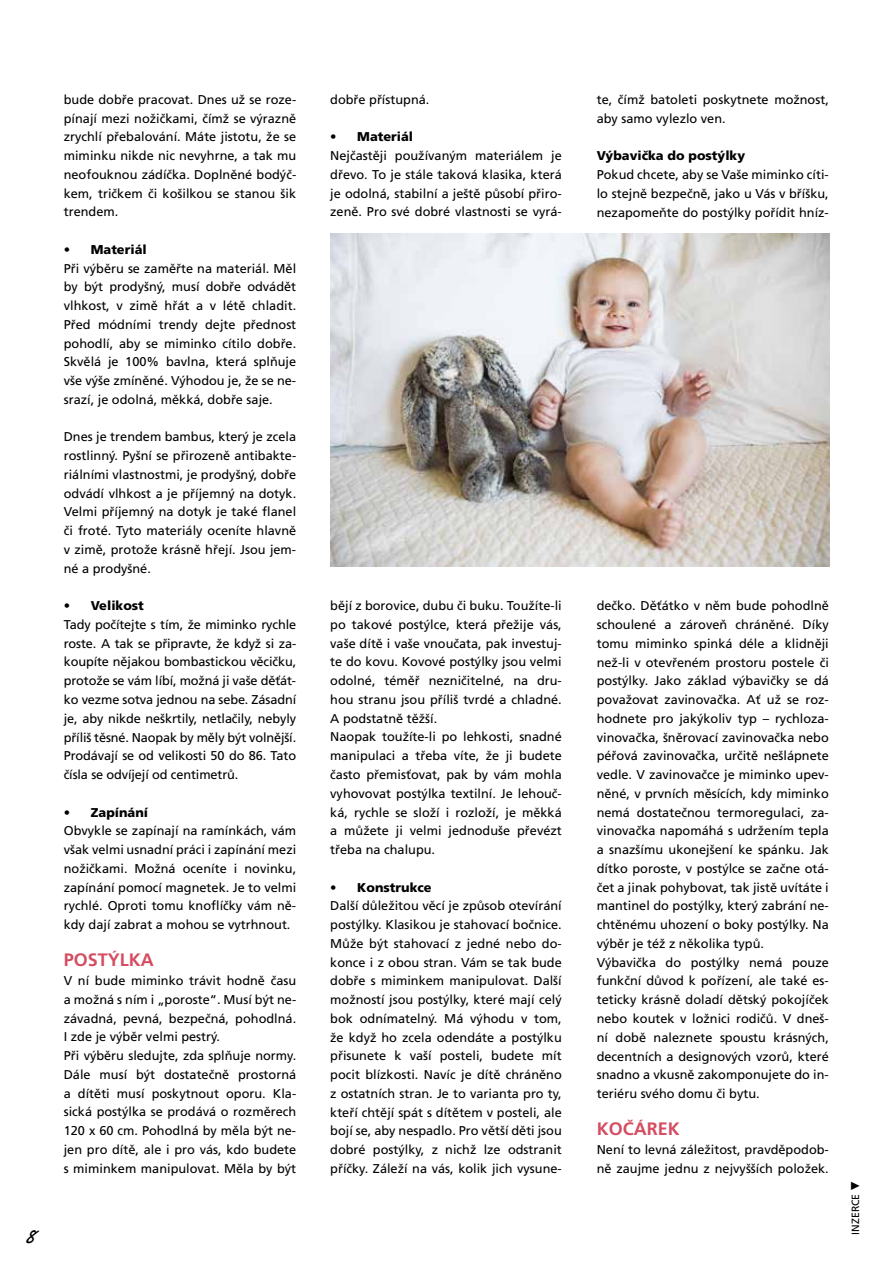
<style>
.page{position:relative;width:893px;height:1263px;background:#fff}
.page>*{position:absolute;margin:0;border:0;box-sizing:border-box;transform-origin:0 0}
.t1{font:21px "Yellowtail";color:#000}
.t2{font:700 18px "Frutiger OT";color:#d44d62}
.t3{font:12.75px/18.8px "Frutiger OT";color:#000;text-align:justify}
.t4{font:900 12.75px "Frutiger OT";color:#000}
.t5{font:12px "Impact";color:#000}
.t6{font:10.5px "Frutiger OT";color:#000}
</style>
<div class="page">
<img style="left:330px;top:234px;width:499px;height:333px">
<h1 class="t1" style="left:26px;top:1222px;width:10px">8</h1>
<p class="t3" style="left:64px;top:90px;width:234px">bude dobře pracovat. Dnes už se roze&shy;pínají mezi nožičkami, čímž se výrazně zrychlí přebalování. Máte jistotu, že se miminku nikde nic nevyhrne, a tak mu neofouknou zádíčka. Doplněné bodýč&shy;kem, tričkem či košilkou se stanou šik trendem.</p>
<p class="t4" style="left:64px;top:242px;width:84px">• Materiál</p>
<p class="t3" style="left:64px;top:259px;width:234px">Při výběru se zaměřte na materiál. Měl by být prodyšný, musí dobře odvádět vlhkost, v zimě hřát a v létě chladit.<br>Před módními trendy dejte přednost pohodlí, aby se miminko cítilo dobře.<br>Skvělá je 100% bavlna, která splňuje vše výše zmíněné. Výhodou je, že se ne&shy;srazí, je odolná, měkká, dobře saje.</p>
<p class="t3" style="left:64px;top:428px;width:234px">Dnes je trendem bambus, který je zcela rostlinný. Pyšní se přirozeně antibakte&shy;riálními vlastnostmi, je prodyšný, dobře odvádí vlhkost a je příjemný na dotyk.<br>Velmi příjemný na dotyk je také flanel či froté. Tyto materiály oceníte hlavně v zimě, protože krásně hřejí. Jsou jem&shy;né a prodyšné.</p>
<p class="t4" style="left:64px;top:598px;width:82px">• Velikost</p>
<p class="t3" style="left:64px;top:615px;width:234px">Tady počítejte s tím, že miminko rychle roste. A tak se připravte, že když si za&shy;koupíte nějakou bombastickou věcičku, protože se vám líbí, možná ji vaše děťát&shy;ko vezme sotva jednou na sebe. Zásadní je, aby nikde neškrtily, netlačily, nebyly příliš těsné. Naopak by měly být volnější.<br>Prodávají se od velikosti 50 do 86. Tato čísla se odvíjejí od centimetrů.</p>
<p class="t4" style="left:64px;top:805px;width:86px">• Zapínání</p>
<p class="t3" style="left:64px;top:822px;width:234px">Obvykle se zapínají na ramínkách, vám však velmi usnadní práci i zapínání mezi nožičkami. Možná oceníte i novinku, zapínání pomocí magnetek. Je to velmi rychlé. Oproti tomu knoflíčky vám ně&shy;kdy dají zabrat a mohou se vytrhnout.</p>
<h2 class="t2" style="left:64px;top:950px;width:92px">POSTÝLKA</h2>
<p class="t3" style="left:64px;top:972px;width:234px;text-align:left">V ní bude miminko trávit hodně času a možná s ním i „poroste“. Musí být ne&shy;závadná, pevná, bezpečná, pohodlná.<br>I zde je výběr velmi pestrý.<br>Při výběru sledujte, zda splňuje normy.<br>Dále musí být dostatečně prostorná a dítěti musí poskytnout oporu. Kla&shy;sická postýlka se prodává o rozměrech 120 x 60 cm. Pohodlná by měla být ne&shy;jen pro dítě, ale i pro vás, kdo budete s miminkem manipulovat. Měla by být</p>
<p class="t3" style="left:330px;top:90px;width:101px">dobře přístupná.</p>
<p class="t4" style="left:330px;top:130px;width:84px">• Materiál</p>
<p class="t3" style="left:330px;top:147px;width:233px">Nejčastěji používaným materiálem je dřevo. To je stále taková klasika, která je odolná, stabilní a ještě působí přiro&shy;zeně. Pro své dobré vlastnosti se vyrá-</p>
<p class="t3" style="left:330px;top:597px;width:233px;text-align:left">bějí z borovice, dubu či buku. Toužíte-li po takové postýlce, která přežije vás, vaše dítě i vaše vnoučata, pak investuj&shy;te do kovu. Kovové postýlky jsou velmi odolné, téměř nezničitelné, na dru&shy;hou stranu jsou příliš tvrdé a chladné.<br>A podstatně těžší.<br>Naopak toužíte-li po lehkosti, snadné manipulaci a třeba víte, že ji budete často přemisťovat, pak by vám mohla vyhovovat postýlka textilní. Je lehouč&shy;ká, rychle se složí i rozloží, je měkká a můžete ji velmi jednoduše převézt třeba na chalupu.</p>
<p class="t4" style="left:330px;top:880px;width:103px">• Konstrukce</p>
<p class="t3" style="left:330px;top:897px;width:233px">Další důležitou věcí je způsob otevírání postýlky. Klasikou je stahovací bočnice.<br>Může být stahovací z jedné nebo do&shy;konce i z obou stran. Vám se tak bude dobře s miminkem manipulovat. Další možností jsou postýlky, které mají celý bok odnímatelný. Má výhodu v tom, že když ho zcela odendáte a postýlku přisunete k vaší posteli, budete mít pocit blízkosti. Navíc je dítě chráněno z ostatních stran. Je to varianta pro ty, kteří chtějí spát s dítětem v posteli, ale bojí se, aby nespadlo. Pro větší děti jsou dobré postýlky, z nichž lze odstranit příčky. Záleží na vás, kolik jich vysune-</p>
<p class="t3" style="left:597px;top:90px;width:234px">te, čímž batoleti poskytnete možnost, aby samo vylezlo ven.</p>
<p class="t4" style="left:597px;top:149px;width:150px">Výbavička do postýlky</p>
<p class="t3" style="left:597px;top:165px;width:234px">Pokud chcete, aby se Vaše miminko cíti&shy;lo stejně bezpečně, jako u Vás v bříšku, nezapomeňte do postýlky pořídit hníz-</p>
<p class="t3" style="left:597px;top:597px;width:234px;text-align:left">dečko. Děťátko v něm bude pohodlně schoulené a zároveň chráněné. Díky tomu miminko spinká déle a klidněji než-li v otevřeném prostoru postele či postýlky. Jako základ výbavičky se dá považovat zavinovačka. Ať už se roz&shy;hodnete pro jakýkoliv typ – rychloza&shy;vinovačka, šněrovací zavinovačka nebo péřová zavinovačka, určitě nešlápnete vedle. V zavinovačce je miminko upev&shy;něné, v prvních měsících, kdy miminko nemá dostatečnou termoregulaci, za&shy;vinovačka napomáhá s udržením tepla a snazšímu ukonejšení ke spánku. Jak dítko poroste, v postýlce se začne otá&shy;čet a jinak pohybovat, tak jistě uvítáte i mantinel do postýlky, který zabrání ne&shy;chtěnému uhození o boky postýlky. Na výběr je též z několika typů.<br>Výbavička do postýlky nemá pouze funkční důvod k pořízení, ale také es&shy;teticky krásně doladí dětský pokojíček nebo koutek v ložnici rodičů. V dneš&shy;ní době naleznete spoustu krásných, decentních a designových vzorů, které snadno a vkusně zakomponujete do in&shy;teriéru svého domu či bytu.</p>
<h2 class="t2" style="left:597px;top:1119px;width:85px">KOČÁREK</h2>
<p class="t3" style="left:597px;top:1140px;width:234px">Není to levná záležitost, pravděpodob&shy;ně zaujme jednu z nejvyšších položek.</p>
<p class="t5" style="left:850px;top:1176px;width:13px">►</p>
<p class="t6" style="left:850px;top:1234px;width:42px;rotate:-90deg">INZERCE</p>
</div>
